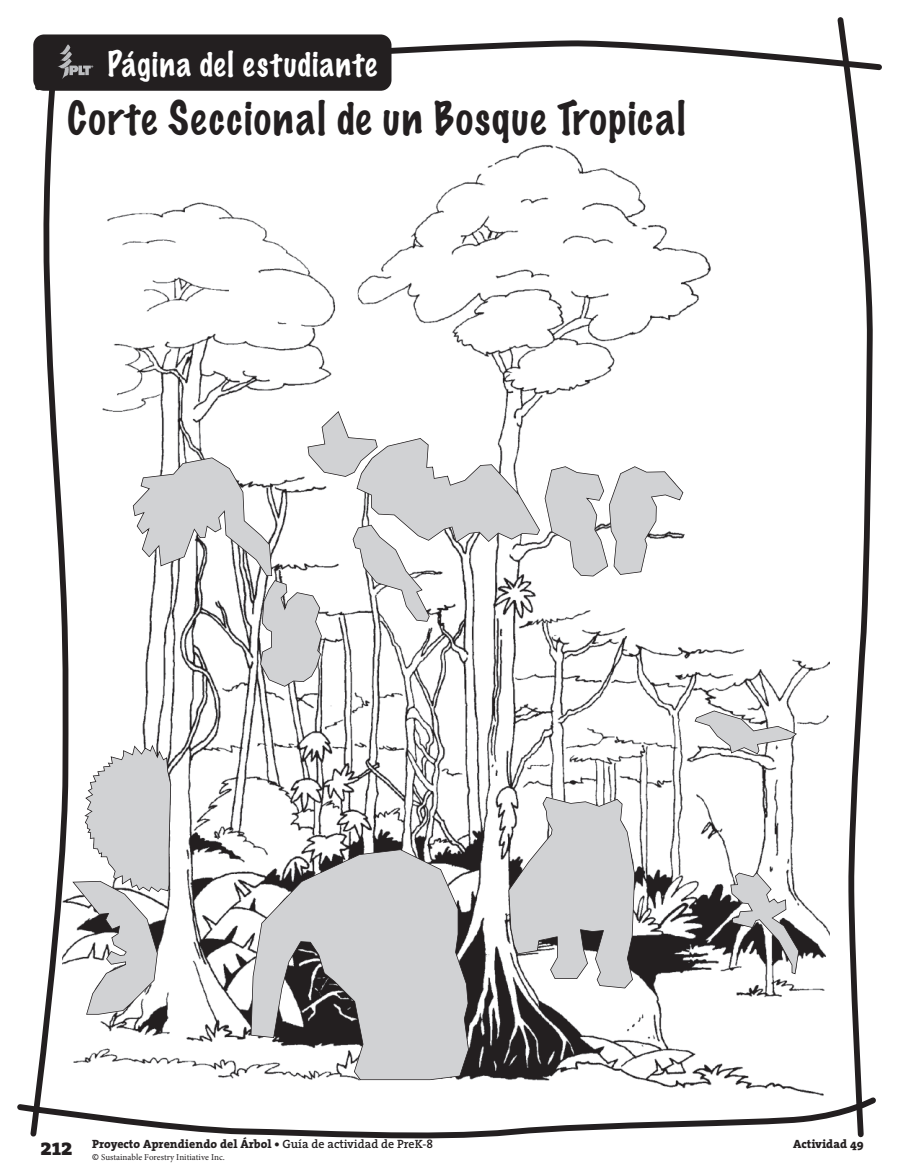
<style>
.page{position:relative;width:918px;height:1175px;background:#fff}
.page>*{position:absolute;margin:0;border:0;box-sizing:border-box;transform-origin:0 0}
.t1{font:100 42px "Marker Felt";letter-spacing:.04em;color:#231f20}
.t2{font:100 31.5px "Marker Felt";letter-spacing:.045em;color:#fff}
.t3{font:800 12px "The Serif";color:#231f20}
.t4{font:9px "Minion Pro";color:#231f20}
.s1{font-size:24px}
.s2{font-weight:600}
.s3{font-family:"The Mix"}
</style>
<div class="page">
<img style="left:62px;top:94px;width:768px;height:1004px;border-radius:11px">
<svg style="left:33px;top:36px;width:849px;height:55px"></svg>
<svg style="left:17px;top:1094px;width:859px;height:44px"></svg>
<svg style="left:28px;top:83px;width:43px;height:1055px"></svg>
<svg style="left:835px;top:17px;width:39px;height:1121px"></svg>
<svg style="left:133px;top:411px;width:550px;height:275px"></svg>
<svg style="left:72px;top:744px;width:99px;height:270px"></svg>
<svg style="left:251px;top:849px;width:218px;height:231px"></svg>
<svg style="left:508px;top:796px;width:127px;height:192px"></svg>
<svg style="left:730px;top:872px;width:69px;height:102px"></svg>
<svg style="left:695px;top:710px;width:102px;height:44px"></svg>
<div style="left:33px;top:34px;width:358px;height:57px;background:#231f20;border-radius:11px"></div>
<img style="left:58px;top:44px;width:36px;height:35px">
<h2 class="t2" style="left:108px;top:42px;width:271px">Página del estudiante</h2>
<h1 class="t1" style="left:67px;top:90px;width:619px">Corte Seccional de un Bosque Tropical</h1>
<p class="t3" style="left:40px;top:1139px;width:394px"><span class="s1">212</span> Proyecto Aprendiendo del Árbol • <span class="s2">Guía de actividad de PreK-8</span></p>
<p class="t4" style="left:92px;top:1151px;width:134px"><span class="s3">©</span> Sustainable Forestry Initiative Inc.</p>
<p class="t3" style="left:793px;top:1139px;width:72px">Actividad 49</p>
</div>
